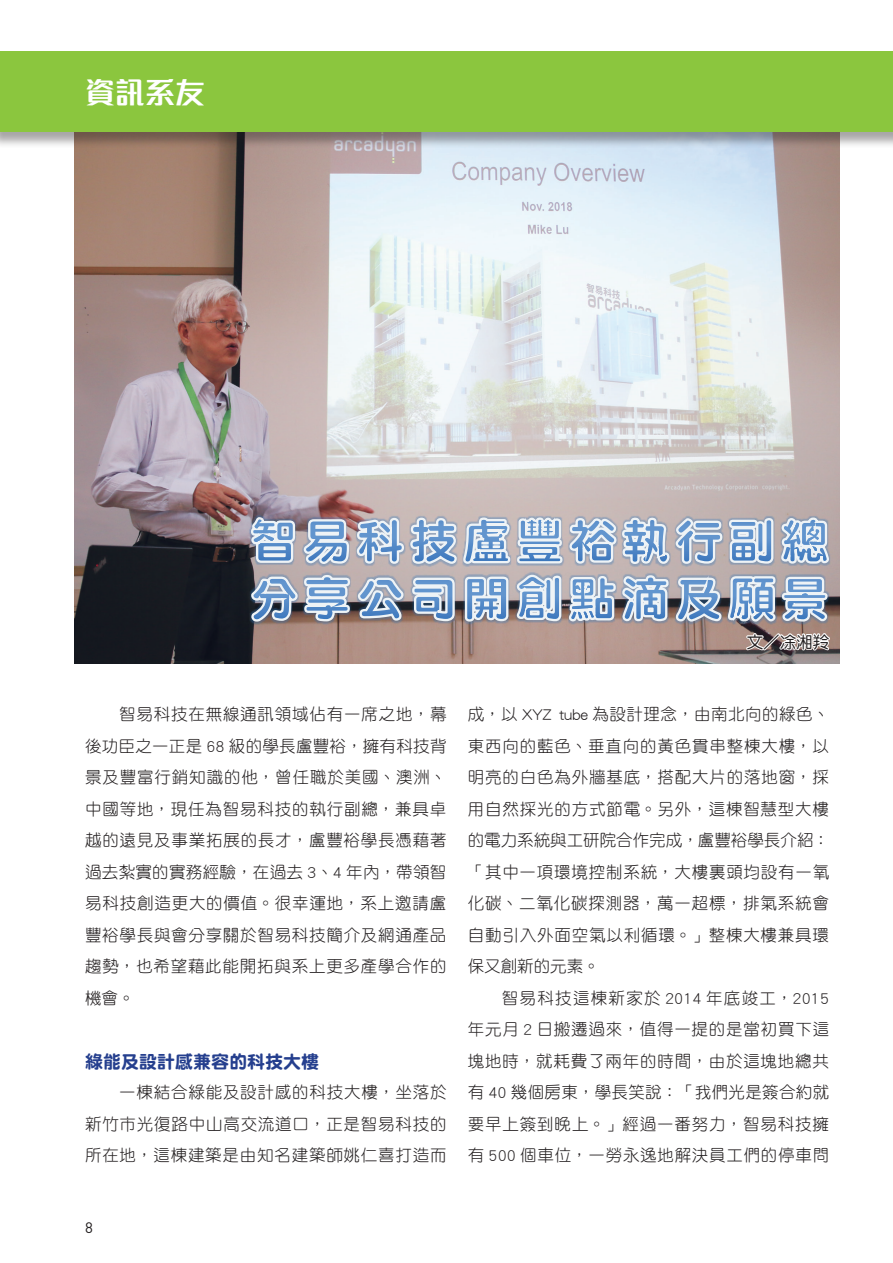
<style>
.page{position:relative;width:893px;height:1263px;background:#fff}
.page>*{position:absolute;margin:0;border:0;box-sizing:border-box;transform-origin:0 0}
.t1{font:700 30px "M Finance HK";color:#fff}
.t2{font:18px "DFN Yuan W9 WINP BF";color:#253f8e}
.t3{font:16.5px/31.5px "DF Yuan Lt HKP BF";letter-spacing:.05em;color:#231f20;text-align:justify}
.t4{font:16.5px "DF Yuan Md HKP BF";color:#231f20}
.t5{font:15px "DIN";color:#231f20}
</style>
<div class="page">
<img style="left:74px;top:148px;width:766px;height:515px">
<div style="left:0;top:51px;width:893px;height:97px;background:#231f20;opacity:.4"></div>
<div style="left:0;top:51px;width:893px;height:81px;background:#8bc63e"></div>
<img style="left:217px;top:491px;width:584px;height:58px">
<img style="left:801px;top:491px;width:39px;height:58px">
<div style="left:217px;top:549px;width:33px;height:108px;background:#141820"></div>
<img style="left:829px;top:549px;width:11px;height:108px">
<svg style="left:248px;top:505px;width:585px;height:93px;background:#acb2c3"></svg>
<svg style="left:250px;top:573px;width:579px;height:84px;background:#a29fa8"></svg>
<h1 class="t1" style="left:85px;top:70px;width:121px">資訊系友</h1>
<p class="t4" style="left:747px;top:634px;width:84px">文／凃湘羚</p>
<p class="t3" style="left:85px;top:698px;width:363px;text-indent:34px">智易科技在無線通訊領域佔有一席之地，幕後功臣之一正是 68 級的學長盧豐裕，擁有科技背景及豐富行銷知識的他，曾任職於美國、澳洲、中國等地，現任為智易科技的執行副總，兼具卓越的遠見及事業拓展的長才，盧豐裕學長憑藉著過去紮實的實務經驗，在過去 3、4 年內，帶領智易科技創造更大的價值。很幸運地，系上邀請盧豐裕學長與會分享關於智易科技簡介及網通產品趨勢，也希望藉此能開拓與系上更多產學合作的機會。</p>
<p class="t2" style="left:85px;top:1052px;width:235px">綠能及設計感兼容的科技大樓</p>
<p class="t3" style="left:85px;top:1076px;width:363px;text-indent:34px">一棟結合綠能及設計感的科技大樓，坐落於新竹市光復路中山高交流道口，正是智易科技的所在地，這棟建築是由知名建築師姚仁喜打造而</p>
<p class="t3" style="left:468px;top:698px;width:363px">成，以 XYZ tube 為設計理念，由南北向的綠色、東西向的藍色、垂直向的黃色貫串整棟大樓，以明亮的白色為外牆基底，搭配大片的落地窗，採用自然採光的方式節電。另外，這棟智慧型大樓的電力系統與工研院合作完成，盧豐裕學長介紹：「其中一項環境控制系統，大樓裏頭均設有一氧化碳、二氧化碳探測器，萬一超標，排氣系統會自動引入外面空氣以利循環。」整棟大樓兼具環保又創新的元素。</p>
<p class="t3" style="left:468px;top:982px;width:363px;text-indent:34px">智易科技這棟新家於 2014 年底竣工，2015年元月 2 日搬遷過來，值得一提的是當初買下這塊地時，就耗費了兩年的時間，由於這塊地總共有 40 幾個房東，學長笑說：「我們光是簽合約就要早上簽到晚上。」經過一番努力，智易科技擁有 500 個車位，一勞永逸地解決員工們的停車問</p>
<p class="t5" style="left:85px;top:1218px;width:9px">8</p>
</div>
